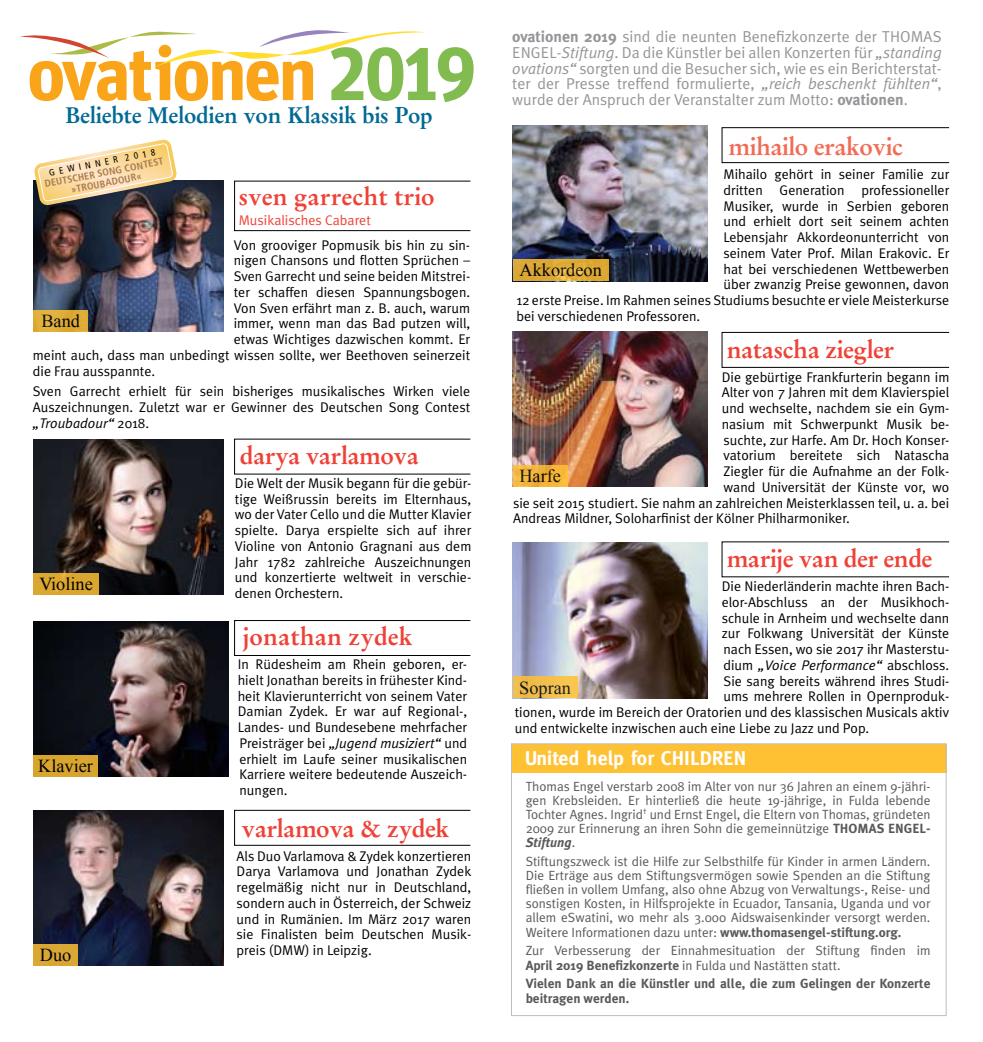
<style>
.page{position:relative;width:983px;height:1042px;background:#fff}
.page>*{position:absolute;margin:0;border:0;box-sizing:border-box;transform-origin:0 0}
.t1{font:700 74.73px "Unit Offc Pro";letter-spacing:-.04em;color:#faa41a}
.t2{font:700 24.5px "Stempel Garamond";letter-spacing:-.02em;color:#ef4136}
.t3{font:700 24.5px "Stempel Garamond";color:#ef4136}
.t4{font:700 24.5px "Stempel Garamond";letter-spacing:-.02em;color:#f26c55}
.t5{font:700 22.4px "Stempel Garamond";letter-spacing:-.015em;color:#006994}
.t6{font:700 19.95px "Meta";letter-spacing:.005em;color:#fff}
.t7{font:18.2px "Times New Roman";color:#000}
.t8{font:15.75px/15.8px "Meta Plus Normal";color:#939598;text-align:justify}
.t9{font:14px/15.8px "Meta Plus Normal";color:#000;text-align:justify}
.t10{font:italic 14px "Meta Plus Normal";color:#000}
.t11{font:14px "Meta Plus Normal";color:#ef4136}
.t12{font:13.3px/14.2px "Meta Plus Normal";color:#58595b;text-align:justify}
.t13{font:700 13.3px/14.2px "Meta Plus";color:#58595b}
.t14{font:italic 700 13.3px "Meta Plus";color:#58595b}
.t15{font:700 condensed 9.97px/10.7px "Frutiger";color:#a87b50;text-align:center}
.t16{font:condensed 9.28px "Frutiger";color:#000}
.s1{color:#82bb50}
.s2{font-style:italic}
.s3{font-family:"Meta Plus";font-weight:700}
.s4{font-style:normal}
.s5{font-family:"Meta Plus Normal";font-weight:400;font-style:normal}
</style>
<div class="page">
<img style="left:33px;top:181px;width:190px;height:151px">
<img style="left:33px;top:439px;width:190px;height:156px">
<img style="left:33px;top:810px;width:190px;height:155px">
<img style="left:33px;top:621px;width:195px;height:155px">
<img style="left:512px;top:126px;width:195px;height:155px">
<img style="left:512px;top:332px;width:195px;height:155px">
<img style="left:512px;top:543px;width:195px;height:155px">
<div style="left:33px;top:310px;width:55px;height:22px;background:#dfae39"></div>
<div style="left:33px;top:755px;width:65px;height:21px;background:#d8a52e"></div>
<svg style="left:512px;top:259px;width:96px;height:22px;background:#dba937"></svg>
<svg style="left:512px;top:465px;width:55px;height:22px"></svg>
<div style="left:512px;top:676px;width:65px;height:22px;background:#f2bf4d"></div>
<div style="left:33px;top:573px;width:66px;height:22px;background:#daa72f"></div>
<div style="left:33px;top:943px;width:45px;height:22px;background:#d9a734"></div>
<svg style="left:20px;top:30px;width:405px;height:38px"></svg>
<svg style="left:34px;top:140px;width:143px;height:66px"></svg>
<div style="left:511px;top:744px;width:435px;height:28px;background:#fec133"></div>
<div style="left:511px;top:743px;width:435px;height:273px;border:1px solid #bcbdc0"></div>
<div style="left:234px;top:181px;width:236px;height:50px;border:1px solid #000"></div>
<div style="left:721px;top:127px;width:228px;height:36px;border:1px solid #000"></div>
<div style="left:721px;top:332px;width:228px;height:36px;border:1px solid #000"></div>
<div style="left:234px;top:620px;width:236px;height:36px;border:1px solid #000"></div>
<div style="left:234px;top:810px;width:236px;height:35px;border:1px solid #000"></div>
<h1 class="t1" style="left:27px;top:19px;width:451px">ovationen <span class="s1">2019</span></h1>
<h3 class="t5" style="left:65px;top:102px;width:369px">Beliebte Melodien von Klassik bis Pop</h3>
<p class="t16" style="left:48px;top:167px;width:109px;rotate:-11deg">GeWinneR 2018</p>
<p class="t15" style="left:44px;top:179px;width:122px;rotate:-11deg">DEUTSCHER SONG CONTEST »TROUBADOUR«</p>
<h2 class="t3" style="left:239px;top:181px;width:197px">sven garrecht trio</h2>
<p class="t11" style="left:239px;top:212px;width:133px">Musikalisches Cabaret</p>
<p class="t9" style="left:234px;top:237px;width:238px">Von grooviger Popmusik bis hin zu sin-</p>
<p class="t9" style="left:234px;top:252px;width:238px">nigen Chansons und flotten Sprüchen –</p>
<p class="t9" style="left:234px;top:268px;width:238px">Sven Garrecht und seine beiden Mitstrei-</p>
<p class="t9" style="left:234px;top:284px;width:238px">ter schaffen diesen Spannungsbogen.</p>
<p class="t9" style="left:234px;top:300px;width:238px">Von Sven erfährt man z. B. auch, warum</p>
<p class="t9" style="left:234px;top:315px;width:238px">immer, wenn man das Bad putzen will,</p>
<p class="t9" style="left:234px;top:331px;width:238px">etwas Wichtiges dazwischen kommt. Er</p>
<p class="t9" style="left:33px;top:347px;width:438px">meint auch, dass man unbedingt wissen sollte, wer Beethoven seinerzeit</p>
<p class="t9" style="left:33px;top:363px;width:124px">die Frau ausspannte.</p>
<p class="t9" style="left:33px;top:383px;width:438px">Sven Garrecht erhielt für sein bisheriges musikalisches Wirken viele Auszeichnungen. Zuletzt war er Gewinner des Deutschen Song Contest <span class="s2">„Troubadour“</span> 2018.</p>
<h3 class="t7" style="left:41px;top:309px;width:40px">Band</h3>
<h3 class="t7" style="left:39px;top:572px;width:55px">Violine</h3>
<h3 class="t7" style="left:38px;top:754px;width:56px">Klavier</h3>
<h3 class="t7" style="left:40px;top:942px;width:33px">Duo</h3>
<h2 class="t2" style="left:240px;top:440px;width:180px">darya varlamova</h2>
<p class="t9" style="left:235px;top:475px;width:238px">Die Welt der Musik begann für die gebür&shy;tige Weißrussin bereits im Elternhaus, wo der Vater Cello und die Mutter Klavier spielte. Darya erspielte sich auf ihrer Violine von Antonio Gragnani aus dem Jahr 1782 zahlreiche Auszeichnungen und konzertierte weltweit in verschie&shy;denen Orchestern.</p>
<h2 class="t3" style="left:243px;top:621px;width:171px">jonathan zydek</h2>
<p class="t9" style="left:238px;top:656px;width:231px">In Rüdesheim am Rhein geboren, er&shy;hielt Jonathan bereits in frühester Kind&shy;heit Klavierunterricht von seinem Vater Damian Zydek. Er war auf Regional-, Landes- und Bundesebene mehrfacher Preisträger bei <span class="s2">„Jugend musiziert“</span> und erhielt im Laufe seiner musikalischen Karriere weitere bedeutende Auszeich&shy;nungen.</p>
<h2 class="t2" style="left:241px;top:813px;width:209px">varlamova &amp; zydek</h2>
<p class="t9" style="left:236px;top:848px;width:236px">Als Duo Varlamova &amp; Zydek konzertieren Darya Varlamova und Jonathan Zydek regelmäßig nicht nur in Deutschland, sondern auch in Österreich, der Schweiz und in Rumänien. Im März 2017 waren sie Finalisten beim Deutschen Musik&shy;preis (DMW) in Leipzig.</p>
<p class="t8" style="left:512px;top:29px;width:431px"><span class="s3">ovationen 2019</span> sind die neunten Benefizkonzerte der THOMAS ENGEL-<span class="s2">Stiftung</span>. Da die Künstler bei allen Konzerten für <span class="s2">„standing ovations“</span> sorgten und die Besucher sich, wie es ein Berichterstat&shy;ter der Presse treffend formulierte, <span class="s2">„reich beschenkt fühlten“</span>, wurde der Anspruch der Veranstalter zum Motto: <span class="s3">ovationen</span>.</p>
<h2 class="t4" style="left:728px;top:132px;width:176px">mihailo erakovic</h2>
<p class="t9" style="left:723px;top:166px;width:227px">Mihailo gehört in seiner Familie zur</p>
<p class="t9" style="left:723px;top:182px;width:227px">dritten Generation professioneller</p>
<p class="t9" style="left:723px;top:198px;width:227px">Musiker, wurde in Serbien geboren</p>
<p class="t9" style="left:723px;top:213px;width:227px">und erhielt dort seit seinem achten</p>
<p class="t9" style="left:723px;top:229px;width:227px">Lebensjahr Akkordeonunterricht von</p>
<p class="t9" style="left:723px;top:245px;width:227px">seinem Vater Prof. Milan Erakovic. Er</p>
<p class="t9" style="left:723px;top:261px;width:227px">hat bei verschiedenen Wettbewerben</p>
<p class="t9" style="left:723px;top:276px;width:227px">über zwanzig Preise gewonnen, davon</p>
<p class="t9" style="left:516px;top:292px;width:434px">12 erste Preise. Im Rahmen seines Studiums besuchte er viele Meisterkurse</p>
<p class="t9" style="left:516px;top:308px;width:185px">bei verschiedenen Professoren.</p>
<h2 class="t2" style="left:726px;top:334px;width:169px">natascha ziegler</h2>
<p class="t9" style="left:721px;top:369px;width:229px">Die gebürtige Frankfurterin begann im</p>
<p class="t9" style="left:721px;top:384px;width:229px">Alter von 7 Jahren mit dem Klavierspiel</p>
<p class="t9" style="left:721px;top:400px;width:229px">und wechselte, nachdem sie ein Gym-</p>
<p class="t9" style="left:721px;top:416px;width:229px">nasium mit Schwerpunkt Musik be-</p>
<p class="t9" style="left:723px;top:432px;width:227px">suchte, zur Harfe. Am Dr. Hoch Konser-</p>
<p class="t9" style="left:723px;top:447px;width:227px">vatorium bereitete sich Natascha</p>
<p class="t9" style="left:723px;top:463px;width:227px">Ziegler für die Aufnahme an der Folk-</p>
<p class="t9" style="left:723px;top:479px;width:227px">wand Universität der Künste vor, wo</p>
<p class="t9" style="left:513px;top:495px;width:437px">sie seit 2015 studiert. Sie nahm an zahlreichen Meisterklassen teil, u. a. bei</p>
<p class="t9" style="left:513px;top:510px;width:338px">Andreas Mildner, Soloharfinist der Kölner Philharmoniker.</p>
<h2 class="t2" style="left:726px;top:543px;width:207px">marije van der ende</h2>
<p class="t9" style="left:721px;top:578px;width:229px">Die Niederländerin machte ihren Bach-</p>
<p class="t9" style="left:721px;top:594px;width:229px">elor-Abschluss an der Musikhoch-</p>
<p class="t9" style="left:721px;top:610px;width:229px">schule in Arnheim und wechselte dann</p>
<p class="t9" style="left:721px;top:625px;width:229px">zur Folkwang Universität der Künste</p>
<p class="t9" style="left:723px;top:641px;width:227px">nach Essen, wo sie 2017 ihr Masterstu-</p>
<p class="t10" style="left:723px;top:657px;width:227px"><span class="s4">dium</span> „Voice Performance“ <span class="s4">abschloss.</span></p>
<p class="t9" style="left:723px;top:673px;width:227px">Sie sang bereits während ihres Studi-</p>
<p class="t9" style="left:723px;top:688px;width:227px">ums mehrere Rollen in Opernproduk-</p>
<p class="t9" style="left:514px;top:704px;width:436px">tionen, wurde im Bereich der Oratorien und des klassischen Musicals aktiv</p>
<p class="t9" style="left:514px;top:720px;width:356px">und entwickelte inzwischen auch eine Liebe zu Jazz und Pop.</p>
<h3 class="t7" style="left:519px;top:258px;width:84px">Akkordeon</h3>
<h3 class="t7" style="left:519px;top:464px;width:43px">Harfe</h3>
<h3 class="t7" style="left:519px;top:675px;width:53px">Sopran</h3>
<h3 class="t6" style="left:525px;top:747px;width:222px">United help for CHILDREN</h3>
<p class="t12" style="left:525px;top:778px;width:406px">Thomas Engel verstarb 2008 im Alter von nur 36 Jahren an einem 9-jähri&shy;gen Krebsleiden. Er hinterließ die heute 19-jährige, in Fulda lebende Tochter Agnes. Ingrid<sup>†</sup> und Ernst Engel, die Eltern von Thomas, gründeten 2009 zur Erinnerung an ihren Sohn die gemeinnützige <span class="s3">THOMAS ENGEL-</span></p>
<p class="t14" style="left:525px;top:835px;width:51px">Stiftung<span class="s5">.</span></p>
<p class="t12" style="left:525px;top:854px;width:406px">Stiftungszweck ist die Hilfe zur Selbsthilfe für Kinder in armen Ländern.<br>Die Erträge aus dem Stiftungsvermögen sowie Spenden an die Stiftung fließen in vollem Umfang, also ohne Abzug von Verwaltungs-, Reise- und sonstigen Kosten, in Hilfsprojekte in Ecuador, Tansania, Uganda und vor allem eSwatini, wo mehr als 3.000 Aidswaisenkinder versorgt werden.<br>Weitere Informationen dazu unter: <span class="s3">www.thomasengel-stiftung.org.</span></p>
<p class="t12" style="left:525px;top:943px;width:406px">Zur Verbesserung der Einnahmesituation der Stiftung finden im<br><span class="s3">April 2019 Benefizkonzerte</span> in Fulda und Nastätten statt.</p>
<p class="t13" style="left:525px;top:976px;width:406px">Vielen Dank an die Künstler und alle, die zum Gelingen der Konzerte beitragen werden.</p>
</div>
